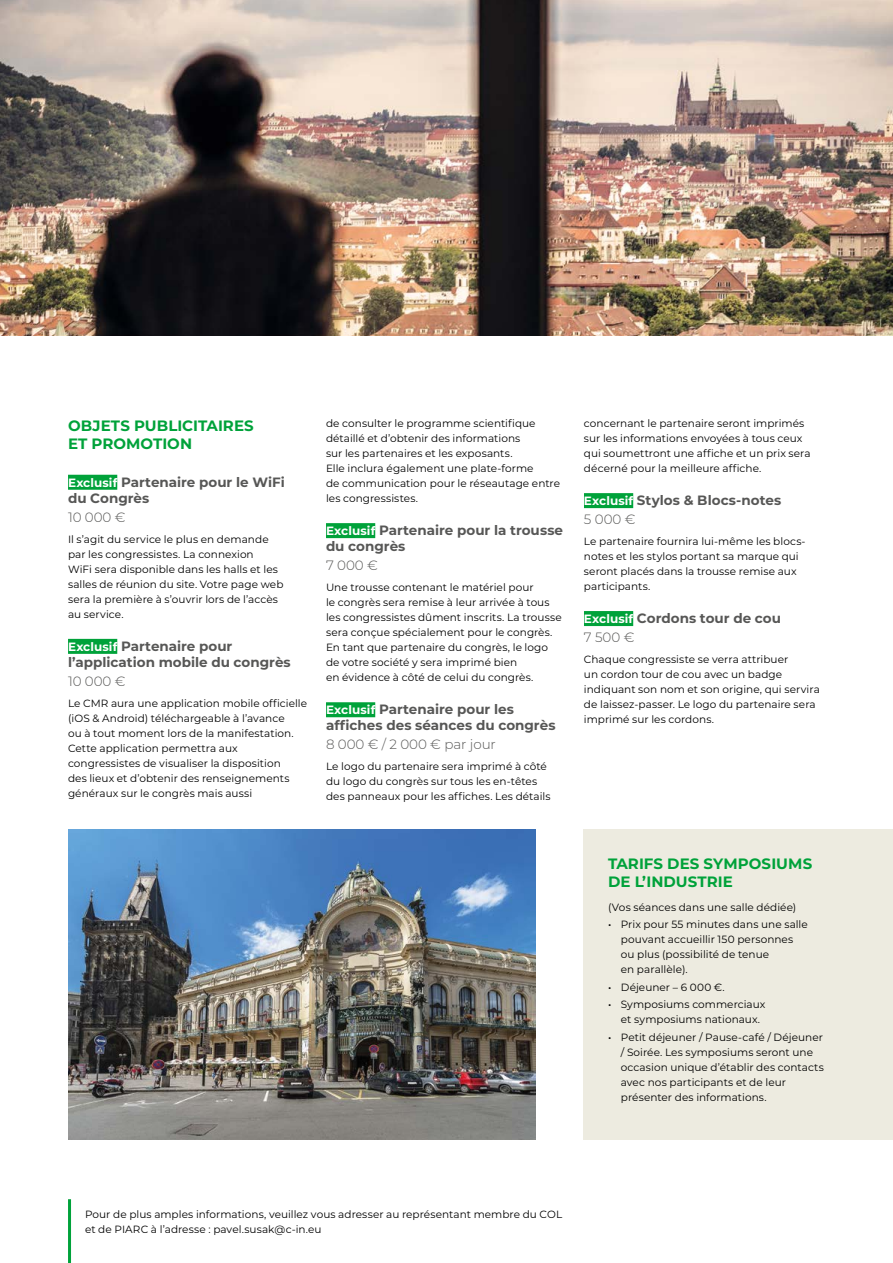
<style>
.page{position:relative;width:893px;height:1263px;background:#fff}
.page>*{position:absolute;margin:0;border:0;box-sizing:border-box;transform-origin:0 0}
.t1{font:700 15px/18px "Montserrat";letter-spacing:.005em;color:#00a23a}
.t2{font:700 13.5px/16.2px "Montserrat";color:#575756}
.t3{font:300 13.5px "Montserrat";letter-spacing:-.005em;color:#575756}
.t4{font:10.5px/15px "Montserrat";letter-spacing:.005em;color:#000}
.s1{font-size:12px;color:#fff}
.s2{font-weight:300}
.s3{font-weight:500}
</style>
<div class="page">
<hr style="left:68px;top:1199px;width:3px;height:64px;background:#00a23a">
<div style="left:584px;top:829px;width:309px;height:311px;background:#edebe0"></div>
<div style="left:68px;top:475px;width:49px;height:15px;background:#00a23a"></div>
<div style="left:68px;top:639px;width:49px;height:15px;background:#00a23a"></div>
<div style="left:326px;top:523px;width:49px;height:15px;background:#00a23a"></div>
<div style="left:326px;top:702px;width:49px;height:15px;background:#00a23a"></div>
<div style="left:584px;top:493px;width:49px;height:15px;background:#00a23a"></div>
<div style="left:584px;top:611px;width:49px;height:15px;background:#00a23a"></div>
<img style="left:0;top:0;width:893px;height:336px">
<img style="left:68px;top:829px;width:468px;height:311px">
<h1 class="t1" style="left:68px;top:416px;width:187px">OBJETS PUBLICITAIRES<br>ET PROMOTION</h1>
<p class="t2" style="left:68px;top:473px;width:218px"><span class="s1">Exclusif</span> Partenaire pour le WiFi du Congrès</p>
<p class="t3" style="left:68px;top:508px;width:59px">10 000 €</p>
<p class="t4" style="left:68px;top:531px;width:217px">Il s’agit du service le plus en demande par les congressistes. La connexion<br>WiFi sera disponible dans les halls et les salles de réunion du site. Votre page web sera la première à s’ouvrir lors de l’accès au service.</p>
<p class="t2" style="left:68px;top:637px;width:224px"><span class="s1">Exclusif</span> Partenaire pour l’application mobile du congrès</p>
<p class="t3" style="left:68px;top:672px;width:59px">10 000 €</p>
<p class="t4" style="left:68px;top:695px;width:241px">Le CMR aura une application mobile officielle (iOS &amp; Android) téléchargeable à l’avance<br>ou à tout moment lors de la manifestation.<br>Cette application permettra aux congressistes de visualiser la disposition<br>des lieux et d’obtenir des renseignements généraux sur le congrès mais aussi</p>
<p class="t4" style="left:326px;top:415px;width:236px">de consulter le programme scientifique détaillé et d’obtenir des informations<br>sur les partenaires et les exposants.<br>Elle inclura également une plate-forme<br>de communication pour le réseautage entre les congressistes.</p>
<p class="t2" style="left:326px;top:521px;width:239px"><span class="s1">Exclusif</span> Partenaire pour la trousse du congrès</p>
<p class="t3" style="left:326px;top:556px;width:53px">7 000 €</p>
<p class="t4" style="left:326px;top:579px;width:237px">Une trousse contenant le matériel pour<br>le congrès sera remise à leur arrivée à tous les congressistes dûment inscrits. La trousse sera conçue spécialement pour le congrès.<br>En tant que partenaire du congrès, le logo de votre société y sera imprimé bien<br>en évidence à côté de celui du congrès.</p>
<p class="t2" style="left:326px;top:701px;width:231px"><span class="s1">Exclusif</span> Partenaire pour les affiches des séances du congrès</p>
<p class="t3" style="left:326px;top:735px;width:171px">8 000 € / 2 000 € par jour</p>
<p class="t4" style="left:326px;top:758px;width:226px">Le logo du partenaire sera imprimé à côté du logo du congrès sur tous les en-têtes des panneaux pour les affiches. Les détails</p>
<p class="t4" style="left:584px;top:415px;width:228px">concernant le partenaire seront imprimés sur les informations envoyées à tous ceux qui soumettront une affiche et un prix sera décerné pour la meilleure affiche.</p>
<p class="t2" style="left:584px;top:490px;width:199px;line-height:18.8px"><span class="s1">Exclusif</span> Stylos &amp; Blocs-notes<br><span class="s2">5 000 €</span></p>
<p class="t4" style="left:584px;top:533px;width:223px">Le partenaire fournira lui-même les blocs&shy;notes et les stylos portant sa marque qui seront placés dans la trousse remise aux participants.</p>
<p class="t2" style="left:584px;top:608px;width:199px;line-height:18.8px"><span class="s1">Exclusif</span> Cordons tour de cou<br><span class="s2">7 500 €</span></p>
<p class="t4" style="left:584px;top:651px;width:237px">Chaque congressiste se verra attribuer<br>un cordon tour de cou avec un badge indiquant son nom et son origine, qui servira de laissez-passer. Le logo du partenaire sera imprimé sur les cordons.</p>
<h1 class="t1" style="left:608px;top:854px;width:206px">TARIFS DES SYMPOSIUMS<br>DE L’INDUSTRIE</h1>
<p class="t4" style="left:608px;top:899px;width:190px">(Vos séances dans une salle dédiée)</p>
<p class="t4" style="left:621px;top:917px;width:189px;text-indent:-13px"><span class="s3">•</span> Prix pour 55 minutes dans une salle pouvant accueillir 150 personnes ou plus (possibilité de tenue<br>en parallèle).</p>
<p class="t4" style="left:608px;top:979px;width:118px"><span class="s3">•</span> Déjeuner – 6 000 €.</p>
<p class="t4" style="left:621px;top:997px;width:146px;text-indent:-13px"><span class="s3">•</span> Symposiums commerciaux et symposiums nationaux.</p>
<p class="t4" style="left:621px;top:1029px;width:205px;text-indent:-13px"><span class="s3">•</span> Petit déjeuner / Pause-café / Déjeuner / Soirée. Les symposiums seront une occasion unique d’établir des contacts avec nos participants et de leur présenter des informations.</p>
<p class="t4" style="left:85px;top:1206px;width:479px">Pour de plus amples informations, veuillez vous adresser au représentant membre du COL et de PIARC à l’adresse : pavel.susak@c-in.eu</p>
</div>
